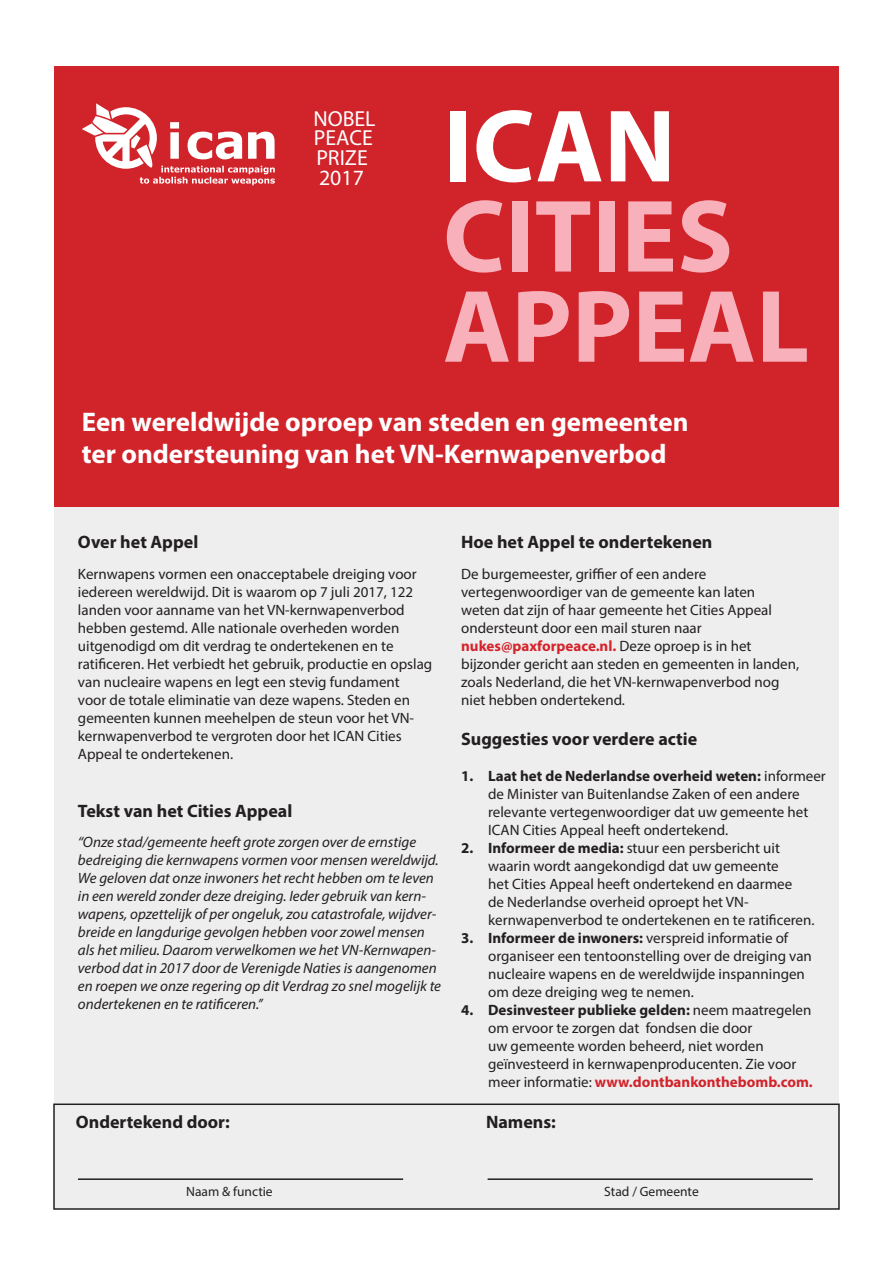
<style>
.page{position:relative;width:893px;height:1263px;background:#fff}
.page>*{position:absolute;margin:0;border:0;box-sizing:border-box;transform-origin:0 0}
.t1{font:700 104.1px "Myriad Pro";color:#f8b1ba}
.t2{font:700 104.1px "Myriad Pro";color:#fff}
.t3{font:700 27px/32.4px "Myriad Pro";color:#fff}
.t4{font:21.75px/19.8px "Myriad Pro";color:#fff}
.t5{font:700 18px "Myriad Pro";color:#231f20}
.t6{font:15px/18px "Myriad Pro";color:#231f20}
.t7{font:italic 15px/18px "Myriad Pro";color:#231f20}
.t8{font:13.5px "Myriad Pro";color:#231f20}
.s1{font-weight:700;color:#d5232b}
.s2{font-weight:700}
.s3{font-weight:700;color:#d1232a}
</style>
<div class="page">
<div style="left:54px;top:507px;width:785px;height:702px;background:#eeeeef"></div>
<div style="left:54px;top:67px;width:785px;height:440px;background:#d1232a"></div>
<svg style="left:82px;top:103px;width:193px;height:82px"></svg>
<div style="left:53px;top:1103px;width:787px;height:107px;border:2px solid #231f20"></div>
<hr style="left:488px;top:1178px;width:325px;height:2px;background:#231f20">
<hr style="left:78px;top:1178px;width:325px;height:2px;background:#231f20">
<h3 class="t4" style="left:313px;top:108px;width:64px">NOBEL<br>PEACE<br>PRIZE<br>2017</h3>
<p class="t2" style="left:443px;top:78px;width:234px">ICAN</p>
<p class="t1" style="left:443px;top:169px;width:291px">CITIES</p>
<p class="t1" style="left:443px;top:259px;width:368px">APPEAL</p>
<p class="t3" style="left:82px;top:404px;width:608px">Een wereldwijde oproep van steden en gemeenten ter ondersteuning van het VN-Kernwapenverbod</p>
<p class="t5" style="left:78px;top:530px;width:122px">Over het Appel</p>
<p class="t6" style="left:78px;top:565px;width:356px">Kernwapens vormen een onacceptabele dreiging voor iedereen wereldwijd. Dit is waarom op 7 juli 2017, 122 landen voor aanname van het VN-kernwapenverbod hebben gestemd. Alle nationale overheden worden uitgenodigd om dit verdrag te ondertekenen en te ratificeren. Het verbiedt het gebruik, productie en opslag van nucleaire wapens en legt een stevig fundament<br>voor de totale eliminatie van deze wapens. Steden en gemeenten kunnen meehelpen de steun voor het VN&shy;kernwapenverbod te vergroten door het ICAN Cities Appeal te ondertekenen.</p>
<p class="t5" style="left:78px;top:799px;width:216px">Tekst van het Cities Appeal</p>
<p class="t7" style="left:78px;top:833px;width:365px">‘‘Onze stad/gemeente heeft grote zorgen over de ernstige bedreiging die kernwapens vormen voor mensen wereldwijd.<br>We geloven dat onze inwoners het recht hebben om te leven in een wereld zonder deze dreiging. Ieder gebruik van kern&shy;wapens, opzettelijk of per ongeluk, zou catastrofale, wijdver&shy;breide en langdurige gevolgen hebben voor zowel mensen als het milieu. Daarom verwelkomen we het VN-Kernwapen&shy;verbod dat in 2017 door de Verenigde Naties is aangenomen en roepen we onze regering op dit Verdrag zo snel mogelijk te ondertekenen en te ratificeren.’’</p>
<p class="t5" style="left:461px;top:530px;width:253px">Hoe het Appel te ondertekenen</p>
<p class="t6" style="left:461px;top:565px;width:312px">De burgemeester, griffier of een andere vertegenwoordiger van de gemeente kan laten weten dat zijn of haar gemeente het Cities Appeal ondersteunt door een mail sturen naar</p>
<p class="t6" style="left:461px;top:637px;width:340px"><span class="s1">nukes@paxforpeace.nl.</span> Deze oproep is in het bijzonder gericht aan steden en gemeenten in landen, zoals Nederland, die het VN-kernwapenverbod nog niet hebben ondertekend.</p>
<p class="t5" style="left:461px;top:727px;width:238px">Suggesties voor verdere actie</p>
<p class="t6" style="left:488px;top:766px;width:339px;text-indent:-27px"><span class="s2">1. Laat het de Nederlandse overheid weten:</span> informeer de Minister van Buitenlandse Zaken of een andere relevante vertegenwoordiger dat uw gemeente het ICAN Cities Appeal heeft ondertekend.</p>
<p class="t6" style="left:488px;top:838px;width:328px;text-indent:-27px"><span class="s2">2. Informeer de media:</span> stuur een persbericht uit waarin wordt aangekondigd dat uw gemeente<br>het Cities Appeal heeft ondertekend en daarmee<br>de Nederlandse overheid oproept het VN&shy;kernwapenverbod te ondertekenen en te ratificeren.</p>
<p class="t6" style="left:488px;top:928px;width:325px;text-indent:-27px"><span class="s2">3. Informeer de inwoners:</span> verspreid informatie of organiseer een tentoonstelling over de dreiging van nucleaire wapens en de wereldwijde inspanningen om deze dreiging weg te nemen.</p>
<p class="t6" style="left:488px;top:1000px;width:326px;text-indent:-27px"><span class="s2">4. Desinvesteer publieke gelden:</span> neem maatregelen om ervoor te zorgen dat fondsen die door<br>uw gemeente worden beheerd, niet worden geïnvesteerd in kernwapenproducenten. Zie voor meer informatie: <span class="s3">www.dontbankonthebomb.com.</span></p>
<p class="t5" style="left:76px;top:1110px;width:155px">Ondertekend door:</p>
<p class="t5" style="left:486px;top:1110px;width:71px">Namens:</p>
<p class="t8" style="left:186px;top:1183px;width:88px">Naam &amp; functie</p>
<p class="t8" style="left:604px;top:1183px;width:96px">Stad / Gemeente</p>
</div>
